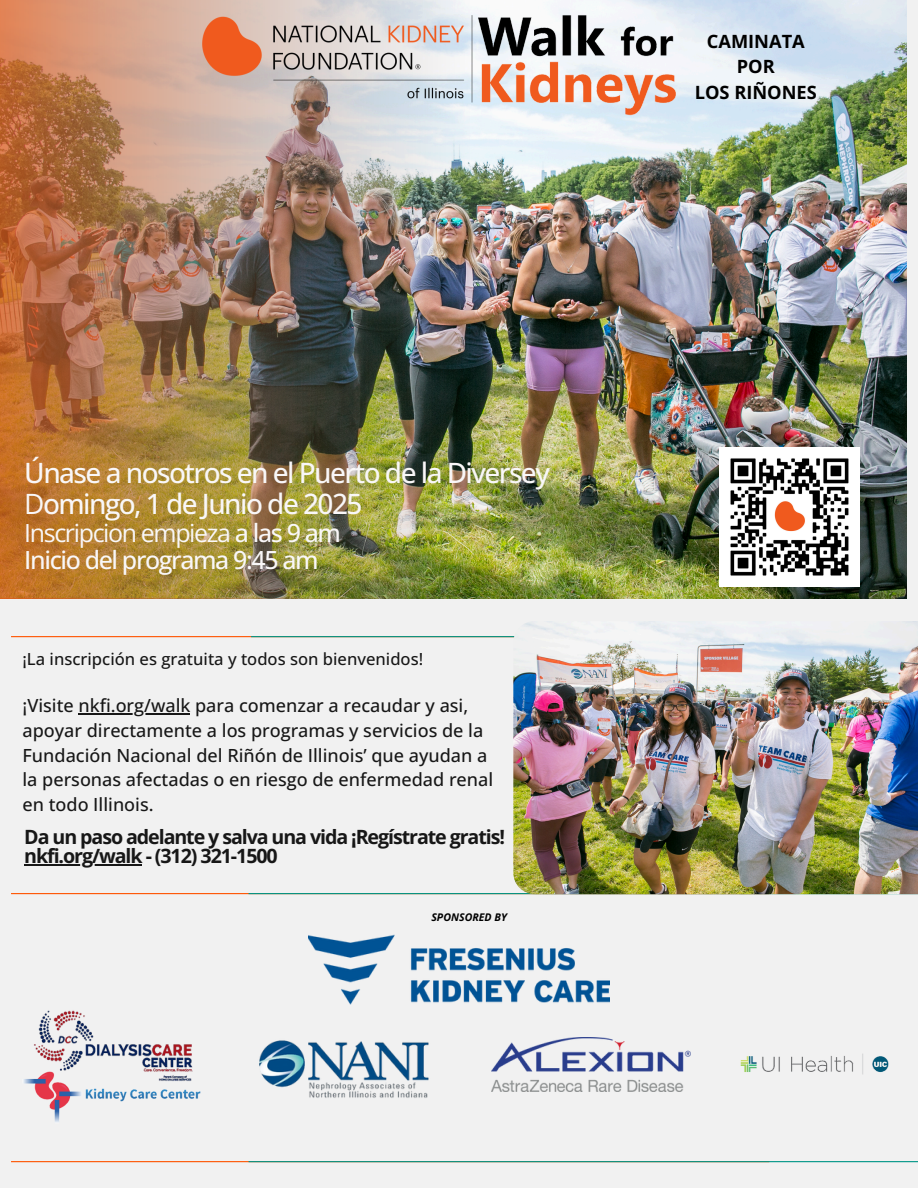
<style>
.page{position:relative;width:918px;height:1188px;background:#f1f1f1}
.page>*{position:absolute;margin:0;border:0;box-sizing:border-box;transform-origin:0 0}
.t1{font:500 28.05px/30.3px "Open Sans";letter-spacing:-.055em;color:#f9f7f8}
.t2{font:500 25.05px/27px "Open Sans";letter-spacing:-.055em;color:#f9f7f8}
.t3{font:700 19.65px "Open Sans";letter-spacing:-.055em;color:#171717}
.t4{font:700 18.3px/25.3px "Open Sans";color:#000;text-align:center}
.t5{font:500 18.15px/24.8px "Open Sans";color:#171717}
.t6{font:500 16.65px "Open Sans";color:#171717}
.t7{font:italic 700 10.5px "Open Sans";color:#000}
.s1{font-weight:400}
</style>
<div class="page">
<img style="left:469px;top:0;width:437px;height:598px">
<hr style="left:11px;top:893px;width:758px;height:1px;background:#ff5400">
<hr style="left:249px;top:893px;width:669px;height:1px;background:#009687">
<hr style="left:11px;top:1161px;width:758px;height:1px;background:#ff5400">
<hr style="left:249px;top:1161px;width:669px;height:1px;background:#009687">
<hr style="left:11px;top:636px;width:758px;height:1px;background:#ff5400">
<hr style="left:251px;top:636px;width:667px;height:1px;background:#009687">
<img style="left:513px;top:621px;width:405px;height:273px">
<img style="left:0;top:0;width:469px;height:598px">
<img style="left:180px;top:0;width:504px;height:116px">
<img style="left:24px;top:1079px;width:176px;height:43px">
<img style="left:25px;top:1010px;width:175px;height:74px">
<img style="left:308px;top:934px;width:302px;height:71px">
<img style="left:740px;top:1054px;width:149px;height:21px">
<img style="left:720px;top:447px;width:139px;height:140px">
<img style="left:259px;top:1040px;width:170px;height:58px">
<img style="left:491px;top:1037px;width:199px;height:54px">
<hr style="left:78px;top:713px;width:112px;height:1px;background:#171717">
<hr style="left:24px;top:864px;width:118px;height:1px;background:#171717">
<h4 class="t1" style="left:24px;top:457px;width:527px">Únase a nosotros en el Puerto de la Diversey<br><span class="s1">D</span>omingo, 1 de Junio de 2025</h4>
<h4 class="t2" style="left:24px;top:518px;width:318px"><span class="s1">Inscripcion empieza</span> a las 9 am<br>Inicio del programa 9:45 am</h4>
<h1 class="t6" style="left:22px;top:647px;width:402px">¡La inscripción es gratuita y todos son bienvenidos!</h1>
<h2 class="t5" style="left:22px;top:693px;width:447px">¡Visite nkfi.org/walk para comenzar a recaudar y asi,</h2>
<p class="t5" style="left:22px;top:717px;width:472px">apoyar directamente a los programas y servicios de la Fundación Nacional del Riñón de Illinois’ que ayudan a la personas afectadas o en riesgo de enfermedad renal en todo Illinois.</p>
<p class="t3" style="left:24px;top:823px;width:482px">Da un paso adelante y salva una vida ¡Regístrate gratis!</p>
<p class="t3" style="left:24px;top:842px;width:255px">nkfi.org/walk - (312) 321-1500</p>
<p class="t7" style="left:431px;top:909px;width:77px">SPONSORED BY</p>
<p class="t4" style="left:695px;top:28px;width:124px">CAMINATA<br>POR<br>LOS RIÑONES</p>
</div>
